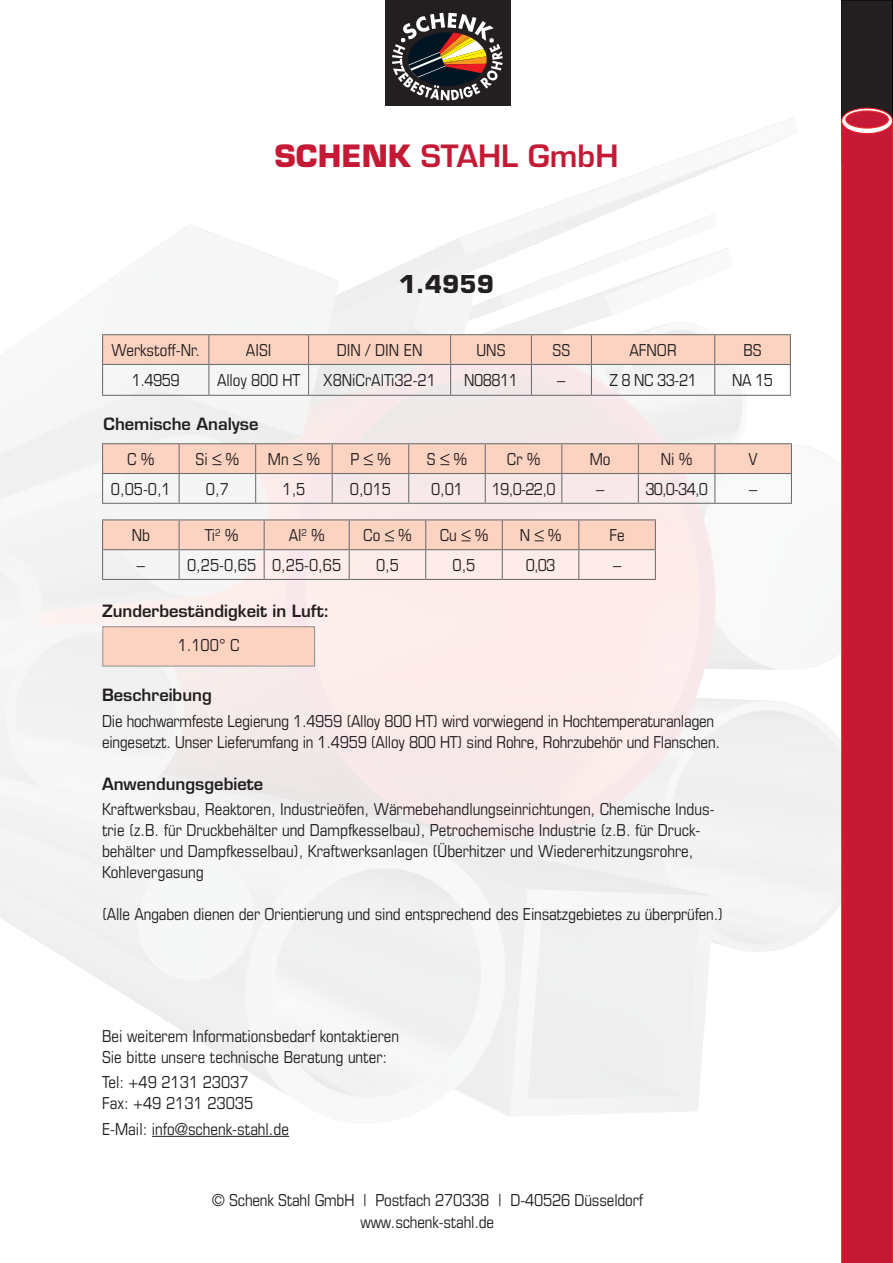
<style>
.page{position:relative;width:893px;height:1263px;background:#fff}
.page>*{position:absolute;margin:0;border:0;box-sizing:border-box;transform-origin:0 0}
.t1{font:600 30px "Eurostile";color:#c51a35}
.t2{font:700 24px "Eurostile";color:#231f20}
.t3{font:condensed 16.5px/21px "Eurostile";color:#231f20}
.t4{font:600 16.5px "Eurostile";color:#231f20}
.s1{font-weight:700}
</style>
<div class="page">
<hr style="left:152px;top:1136px;width:137px;height:1px;background:#231f20">
<div style="left:385px;top:0;width:125px;height:106px;background:#231f20"></div>
<svg style="left:392px;top:13px;width:111px;height:87px"></svg>
<div style="left:842px;top:0;width:51px;height:162px;background:#231f20"></div>
<div style="left:841px;top:0;width:52px;height:163px;border:1px solid #000"></div>
<div style="left:841px;top:124px;width:52px;height:1139px;background:#c51a35"></div>
<svg style="left:842px;top:108px;width:51px;height:26px"></svg>
<div style="left:841px;top:108px;width:52px;height:26px;border:1px solid #ee1d23;border-radius:50%"></div>
<div style="left:846px;top:111px;width:42px;height:17px;background:#c51a35;border-radius:50%"></div>
<div style="left:845px;top:110px;width:44px;height:19px;border:1px solid #eb292a;border-radius:50%"></div>
<div style="left:103px;top:627px;width:212px;height:39px;background:#fcd2c0"></div>
<div style="left:102px;top:626px;width:213px;height:41px;border:1px solid #939598"></div>
<hr style="left:102px;top:443px;width:77px;height:1px;background:#6c6d70">
<hr style="left:179px;top:443px;width:77px;height:1px;background:#6c6d70">
<hr style="left:256px;top:443px;width:76px;height:1px;background:#6c6d70">
<hr style="left:332px;top:443px;width:77px;height:1px;background:#6c6d70">
<hr style="left:409px;top:443px;width:76px;height:1px;background:#6c6d70">
<hr style="left:485px;top:443px;width:77px;height:1px;background:#6c6d70">
<hr style="left:562px;top:443px;width:76px;height:1px;background:#6c6d70">
<hr style="left:638px;top:443px;width:77px;height:1px;background:#6c6d70">
<hr style="left:715px;top:443px;width:77px;height:1px;background:#6c6d70">
<hr style="left:102px;top:503px;width:77px;height:1px;background:#6c6d70">
<hr style="left:179px;top:503px;width:77px;height:1px;background:#6c6d70">
<hr style="left:256px;top:503px;width:76px;height:1px;background:#6c6d70">
<hr style="left:332px;top:503px;width:77px;height:1px;background:#6c6d70">
<hr style="left:409px;top:503px;width:76px;height:1px;background:#6c6d70">
<hr style="left:485px;top:503px;width:77px;height:1px;background:#6c6d70">
<hr style="left:562px;top:503px;width:76px;height:1px;background:#6c6d70">
<hr style="left:638px;top:503px;width:77px;height:1px;background:#6c6d70">
<hr style="left:715px;top:503px;width:77px;height:1px;background:#6c6d70">
<svg style="left:102px;top:444px;width:690px;height:59px"></svg>
<hr style="left:102px;top:519px;width:77px;height:1px;background:#6c6d70">
<hr style="left:179px;top:519px;width:85px;height:1px;background:#6c6d70">
<hr style="left:264px;top:519px;width:85px;height:1px;background:#6c6d70">
<hr style="left:349px;top:519px;width:77px;height:1px;background:#6c6d70">
<hr style="left:426px;top:519px;width:76px;height:1px;background:#6c6d70">
<hr style="left:502px;top:519px;width:77px;height:1px;background:#6c6d70">
<hr style="left:579px;top:519px;width:77px;height:1px;background:#6c6d70">
<hr style="left:102px;top:579px;width:77px;height:1px;background:#6c6d70">
<hr style="left:179px;top:579px;width:85px;height:1px;background:#6c6d70">
<hr style="left:264px;top:579px;width:85px;height:1px;background:#6c6d70">
<hr style="left:349px;top:579px;width:77px;height:1px;background:#6c6d70">
<hr style="left:426px;top:579px;width:76px;height:1px;background:#6c6d70">
<hr style="left:502px;top:579px;width:77px;height:1px;background:#6c6d70">
<hr style="left:579px;top:579px;width:77px;height:1px;background:#6c6d70">
<svg style="left:102px;top:520px;width:554px;height:59px"></svg>
<hr style="left:102px;top:334px;width:107px;height:1px;background:#6c6d70">
<hr style="left:209px;top:334px;width:100px;height:1px;background:#6c6d70">
<hr style="left:309px;top:334px;width:142px;height:1px;background:#6c6d70">
<hr style="left:451px;top:334px;width:80px;height:1px;background:#6c6d70">
<hr style="left:531px;top:334px;width:60px;height:1px;background:#6c6d70">
<hr style="left:591px;top:334px;width:124px;height:1px;background:#6c6d70">
<hr style="left:715px;top:334px;width:76px;height:1px;background:#6c6d70">
<svg style="left:102px;top:335px;width:689px;height:29px"></svg>
<hr style="left:102px;top:364px;width:107px;height:1px;background:#6c6d70">
<hr style="left:102px;top:365px;width:1px;height:30px;background:#6c6d70">
<hr style="left:209px;top:364px;width:100px;height:1px;background:#6c6d70">
<hr style="left:208px;top:365px;width:1px;height:30px;background:#6c6d70">
<hr style="left:309px;top:364px;width:142px;height:1px;background:#6c6d70">
<hr style="left:308px;top:365px;width:1px;height:30px;background:#6c6d70">
<hr style="left:451px;top:364px;width:80px;height:1px;background:#6c6d70">
<hr style="left:450px;top:365px;width:1px;height:30px;background:#6c6d70">
<hr style="left:531px;top:364px;width:60px;height:1px;background:#6c6d70">
<hr style="left:531px;top:365px;width:1px;height:30px;background:#6c6d70">
<hr style="left:591px;top:364px;width:124px;height:1px;background:#6c6d70">
<hr style="left:591px;top:365px;width:1px;height:30px;background:#6c6d70">
<hr style="left:715px;top:364px;width:76px;height:1px;background:#6c6d70">
<hr style="left:714px;top:365px;width:1px;height:30px;background:#6c6d70">
<hr style="left:790px;top:365px;width:1px;height:30px;background:#6c6d70">
<hr style="left:102px;top:395px;width:107px;height:1px;background:#6c6d70">
<hr style="left:209px;top:395px;width:100px;height:1px;background:#6c6d70">
<hr style="left:309px;top:395px;width:142px;height:1px;background:#6c6d70">
<hr style="left:451px;top:395px;width:80px;height:1px;background:#6c6d70">
<hr style="left:531px;top:395px;width:60px;height:1px;background:#6c6d70">
<hr style="left:591px;top:395px;width:124px;height:1px;background:#6c6d70">
<hr style="left:715px;top:395px;width:76px;height:1px;background:#6c6d70">
<h1 class="t1" style="left:274px;top:137px;width:345px"><span class="s1">SCHENK</span> STAHL GmbH</h1>
<h2 class="t2" style="left:399px;top:269px;width:97px">1.4959</h2>
<p class="t3" style="left:111px;top:339px;width:90px">Werkstoff-Nr.</p>
<p class="t3" style="left:246px;top:339px;width:27px">AISI</p>
<p class="t3" style="left:337px;top:339px;width:87px">DIN / DIN EN</p>
<p class="t3" style="left:476px;top:339px;width:31px">UNS</p>
<p class="t3" style="left:553px;top:339px;width:19px">SS</p>
<p class="t3" style="left:629px;top:339px;width:49px">AFNOR</p>
<p class="t3" style="left:743px;top:339px;width:20px">BS</p>
<p class="t3" style="left:132px;top:370px;width:49px">1.4959</p>
<p class="t3" style="left:217px;top:370px;width:85px">Alloy 800 HT</p>
<p class="t3" style="left:323px;top:370px;width:114px">X8NiCrAlTi32-21</p>
<p class="t3" style="left:464px;top:370px;width:55px">N08811</p>
<p class="t3" style="left:557px;top:370px;width:10px">–</p>
<p class="t3" style="left:609px;top:370px;width:89px">Z 8 NC 33-21</p>
<p class="t3" style="left:732px;top:370px;width:42px">NA 15</p>
<p class="t4" style="left:104px;top:414px;width:157px">Chemische Analyse</p>
<p class="t3" style="left:127px;top:448px;width:29px">C %</p>
<p class="t3" style="left:196px;top:448px;width:45px">Si %</p>
<p class="t3" style="left:268px;top:448px;width:54px">Mn %</p>
<p class="t3" style="left:350px;top:448px;width:42px">P %</p>
<p class="t3" style="left:427px;top:448px;width:42px">S %</p>
<p class="t3" style="left:507px;top:448px;width:35px">Cr %</p>
<p class="t3" style="left:590px;top:448px;width:22px">Mo</p>
<p class="t3" style="left:661px;top:448px;width:33px">Ni %</p>
<p class="t3" style="left:749px;top:448px;width:11px">V</p>
<p class="t3" style="left:111px;top:478px;width:61px">0,05-0,1</p>
<p class="t3" style="left:206px;top:478px;width:24px">0,7</p>
<p class="t3" style="left:282px;top:478px;width:24px">1,5</p>
<p class="t3" style="left:350px;top:478px;width:43px">0,015</p>
<p class="t3" style="left:431px;top:478px;width:34px">0,01</p>
<p class="t3" style="left:492px;top:478px;width:65px">19,0-22,0</p>
<p class="t3" style="left:596px;top:478px;width:10px">–</p>
<p class="t3" style="left:645px;top:478px;width:64px">30,0-34,0</p>
<p class="t3" style="left:749px;top:478px;width:10px">–</p>
<p class="t3" style="left:132px;top:525px;width:20px">Nb</p>
<p class="t3" style="left:205px;top:525px;width:35px">Ti<sup>2</sup> %</p>
<p class="t3" style="left:289px;top:525px;width:37px">Al<sup>2</sup> %</p>
<p class="t3" style="left:363px;top:525px;width:50px">Co %</p>
<p class="t3" style="left:440px;top:525px;width:50px">Cu %</p>
<p class="t3" style="left:520px;top:525px;width:43px">N %</p>
<p class="t3" style="left:609px;top:525px;width:17px">Fe</p>
<p class="t3" style="left:137px;top:554px;width:10px">–</p>
<p class="t3" style="left:187px;top:554px;width:156px">0,25-0,65 0,25-0,65</p>
<p class="t3" style="left:376px;top:554px;width:24px">0,5</p>
<p class="t3" style="left:453px;top:554px;width:24px">0,5</p>
<p class="t3" style="left:526px;top:554px;width:31px">0,03</p>
<p class="t3" style="left:613px;top:554px;width:10px">–</p>
<p class="t4" style="left:102px;top:600px;width:229px">Zunderbeständigkeit in Luft:</p>
<p class="t3" style="left:178px;top:634px;width:63px">1.100° C</p>
<p class="t4" style="left:102px;top:685px;width:111px">Beschreibung</p>
<p class="t3" style="left:102px;top:710px;width:619px">Die hochwarmfeste Legierung 1.4959 (Alloy 800 HT) wird vorwiegend in Hochtemperaturanlagen eingesetzt. Unser Lieferumfang in 1.4959 (Alloy 800 HT) sind Rohre, Rohrzubehör und Flanschen.</p>
<p class="t4" style="left:102px;top:773px;width:163px">Anwendungsgebiete</p>
<p class="t3" style="left:102px;top:798px;width:614px">Kraftwerksbau, Reaktoren, Industrieöfen, Wärmebehandlungseinrichtungen, Chemische Indus&shy;trie (z.B. für Druckbehälter und Dampfkesselbau), Petrochemische Industrie (z.B. für Druck&shy;behälter und Dampfkesselbau), Kraftwerksanlagen (Überhitzer und Wiedererhitzungsrohre, Kohlevergasung</p>
<p class="t3" style="left:102px;top:904px;width:622px">(Alle Angaben dienen der Orientierung und sind entsprechend des Einsatzgebietes zu überprüfen.)</p>
<p class="t3" style="left:102px;top:1025px;width:298px">Bei weiterem Informationsbedarf kontaktieren<br>Sie bitte unsere technische Beratung unter:</p>
<p class="t3" style="left:102px;top:1072px;width:153px">Tel: +49 2131 23037<br>Fax: +49 2131 23035</p>
<p class="t3" style="left:102px;top:1118px;width:189px">E-Mail: info@schenk-stahl.de</p>
<p class="t3" style="left:212px;top:1188px;width:433px;line-height:22.5px;text-align:center">© Schenk Stahl GmbH | Postfach 270338 | D-40526 Düsseldorf www.schenk-stahl.de</p>
</div>
